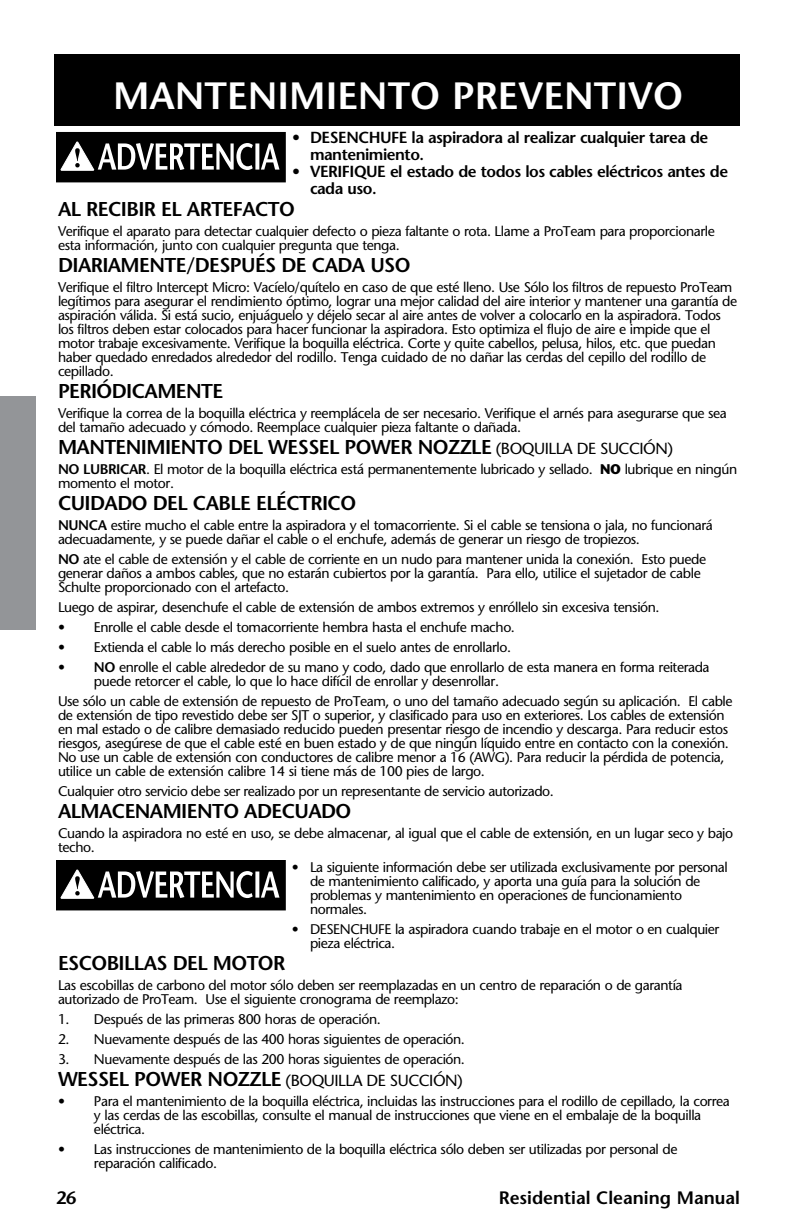
<style>
.page{position:relative;width:792px;height:1224px;background:#fff}
.page>*{position:absolute;margin:0;border:0;box-sizing:border-box;transform-origin:0 0}
.t1{font:600 38px "Stone Sans";color:#fff}
.t2{font:600 24px "Stone Sans";letter-spacing:.2em;color:#fff}
.t3{font:600 20px "Stone Sans";letter-spacing:-.03em;color:#000}
.t4{font:600 18px "Stone Sans";color:#000}
.t5{font:600 16px/17px "Stone Sans";letter-spacing:-.03em;color:#000}
.t6{font:16px "Stone Sans";letter-spacing:-.03em;color:#000}
.t7{font:14px/14px "Stone Sans";letter-spacing:-.03em;color:#000}
.s1{font-weight:400;font-size:16px}
.s2{font-weight:600}
.s3{font-weight:700}
.s4{font-weight:600;font-size:20px}
</style>
<div class="page">
<div style="left:0;top:396px;width:36px;height:234px;background:#939598"></div>
<div style="left:56px;top:54px;width:684px;height:72px;background:#000"></div>
<div style="left:57px;top:133px;width:228px;height:48px;background:#000"></div>
<div style="left:56px;top:132px;width:230px;height:50px;border:2px solid #000"></div>
<svg style="left:61px;top:142px;width:218px;height:29px"></svg>
<div style="left:57px;top:861px;width:228px;height:48px;background:#000"></div>
<div style="left:56px;top:860px;width:230px;height:50px;border:2px solid #000"></div>
<svg style="left:61px;top:870px;width:218px;height:29px"></svg>
<h2 class="t2" style="left:276px;top:76px;width:218px">IntroduccION</h2>
<h1 class="t1" style="left:113px;top:73px;width:571px">MANTENIMIENTO PREVENTIVO</h1>
<p class="t5" style="left:310px;top:128px;width:400px;text-indent:-18px">• DESENCHUFE la aspiradora al realizar cualquier tarea de mantenimiento.</p>
<p class="t5" style="left:310px;top:162px;width:420px;text-indent:-18px">• VERIFIQUE el estado de todos los cables eléctricos antes de cada uso.</p>
<h3 class="t3" style="left:58px;top:197px;width:238px">AL RECIBIR EL ARTEFACTO</h3>
<p class="t7" style="left:58px;top:224px;width:658px">Verifique el aparato para detectar cualquier defecto o pieza faltante o rota. Llame a ProTeam para proporcionarle esta información, junto con cualquier pregunta que tenga.</p>
<h3 class="t3" style="left:58px;top:253px;width:354px">DIARIAMENTE/DESPUÉS DE CADA USO</h3>
<p class="t7" style="left:58px;top:280px;width:681px">Verifique el filtro Intercept Micro: Vacíelo/quítelo en caso de que esté lleno. Use Sólo los filtros de repuesto ProTeam legítimos para asegurar el rendimiento óptimo, lograr una mejor calidad del aire interior y mantener una garantía de aspiración válida. Si está sucio, enjuáguelo y déjelo secar al aire antes de volver a colocarlo en la aspiradora. Todos los filtros deben estar colocados para hacer funcionar la aspiradora. Esto optimiza el flujo de aire e impide que el motor trabaje excesivamente. Verifique la boquilla eléctrica. Corte y quite cabellos, pelusa, hilos, etc. que puedan haber quedado enredados alrededor del rodillo. Tenga cuidado de no dañar las cerdas del cepillo del rodillo de cepillado.</p>
<h3 class="t3" style="left:58px;top:379px;width:167px">PERIÓDICAMENTE</h3>
<p class="t7" style="left:58px;top:406px;width:670px">Verifique la correa de la boquilla eléctrica y reemplácela de ser necesario. Verifique el arnés para asegurarse que sea del tamaño adecuado y cómodo. Reemplace cualquier pieza faltante o dañada.</p>
<h3 class="t3" style="left:58px;top:435px;width:617px">MANTENIMIENTO DEL WESSEL POWER NOZZLE <span class="s1">(BOQUILLA DE SUCCIÓN)</span></h3>
<p class="t7" style="left:58px;top:462px;width:681px"><span class="s2">NO LUBRICAR</span>. El motor de la boquilla eléctrica está permanentemente lubricado y sellado. <span class="s3">NO</span> lubrique en ningún momento el motor.</p>
<h3 class="t3" style="left:58px;top:491px;width:300px">CUIDADO DEL CABLE ELÉCTRICO</h3>
<p class="t7" style="left:58px;top:518px;width:656px"><span class="s2">NUNCA</span> estire mucho el cable entre la aspiradora y el tomacorriente. Si el cable se tensiona o jala, no funcionará adecuadamente, y se puede dañar el cable o el enchufe, además de generar un riesgo de tropiezos.</p>
<p class="t7" style="left:58px;top:552px;width:650px"><span class="s2">NO</span> ate el cable de extensión y el cable de corriente en un nudo para mantener unida la conexión. Esto puede generar daños a ambos cables, que no estarán cubiertos por la garantía. Para ello, utilice el sujetador de cable<br>Schulte proporcionado con el artefacto.</p>
<p class="t7" style="left:58px;top:600px;width:603px">Luego de aspirar, desenchufe el cable de extensión de ambos extremos y enróllelo sin excesiva tensión.</p>
<p class="t7" style="left:58px;top:620px;width:458px">• Enrolle el cable desde el tomacorriente hembra hasta el enchufe macho.</p>
<p class="t7" style="left:58px;top:640px;width:455px">• Extienda el cable lo más derecho posible en el suelo antes de enrollarlo.</p>
<p class="t7" style="left:94px;top:660px;width:617px;text-indent:-36px"><span class="s2">• NO</span> enrolle el cable alrededor de su mano y codo, dado que enrollarlo de esta manera en forma reiterada puede retorcer el cable, lo que lo hace difícil de enrollar y desenrollar.</p>
<p class="t7" style="left:58px;top:694px;width:676px">Use sólo un cable de extensión de repuesto de ProTeam, o uno del tamaño adecuado según su aplicación. El cable de extensión de tipo revestido debe ser SJT o superior, y clasificado para uso en exteriores. Los cables de extensión en mal estado o de calibre demasiado reducido pueden presentar riesgo de incendio y descarga. Para reducir estos riesgos, asegúrese de que el cable esté en buen estado y de que ningún líquido entre en contacto con la conexión.<br>No use un cable de extensión con conductores de calibre menor a 16 (AWG). Para reducir la pérdida de potencia, utilice un cable de extensión calibre 14 si tiene más de 100 pies de largo.</p>
<p class="t7" style="left:58px;top:784px;width:497px">Cualquier otro servicio debe ser realizado por un representante de servicio autorizado.</p>
<h3 class="t3" style="left:58px;top:799px;width:295px">ALMACENAMIENTO ADECUADO</h3>
<p class="t7" style="left:58px;top:826px;width:677px">Cuando la aspiradora no esté en uso, se debe almacenar, al igual que el cable de extensión, en un lugar seco y bajo techo.</p>
<p class="t7" style="left:310px;top:860px;width:419px;text-indent:-18px">• La siguiente información debe ser utilizada exclusivamente por personal de mantenimiento calificado, y aporta una guía para la solución de problemas y mantenimiento en operaciones de funcionamiento normales.</p>
<p class="t7" style="left:310px;top:922px;width:411px;text-indent:-18px">• DESENCHUFE la aspiradora cuando trabaje en el motor o en cualquier pieza eléctrica.</p>
<h3 class="t3" style="left:58px;top:951px;width:229px">ESCOBILLAS DEL MOTOR</h3>
<p class="t7" style="left:58px;top:978px;width:626px">Las escobillas de carbono del motor sólo deben ser reemplazadas en un centro de reparación o de garantía autorizado de ProTeam. Use el siguiente cronograma de reemplazo:</p>
<p class="t7" style="left:58px;top:1012px;width:324px">1. Después de las primeras 800 horas de operación.</p>
<p class="t7" style="left:58px;top:1032px;width:409px">2. Nuevamente después de las 400 horas siguientes de operación.</p>
<p class="t7" style="left:58px;top:1052px;width:409px">3. Nuevamente después de las 200 horas siguientes de operación.</p>
<p class="t6" style="left:58px;top:1071px;width:406px"><span class="s4">WESSEL POWER NOZZLE</span> (BOQUILLA DE SUCCIÓN)</p>
<p class="t7" style="left:94px;top:1094px;width:637px;text-indent:-36px">• Para el mantenimiento de la boquilla eléctrica, incluidas las instrucciones para el rodillo de cepillado, la correa y las cerdas de las escobillas, consulte el manual de instrucciones que viene en el embalaje de la boquilla eléctrica.</p>
<p class="t7" style="left:94px;top:1142px;width:585px;text-indent:-36px">• Las instrucciones de mantenimiento de la boquilla eléctrica sólo deben ser utilizadas por personal de reparación calificado.</p>
<p class="t4" style="left:56px;top:1187px;width:22px">26</p>
<p class="t4" style="left:499px;top:1187px;width:243px">Residential Cleaning Manual</p>
</div>
